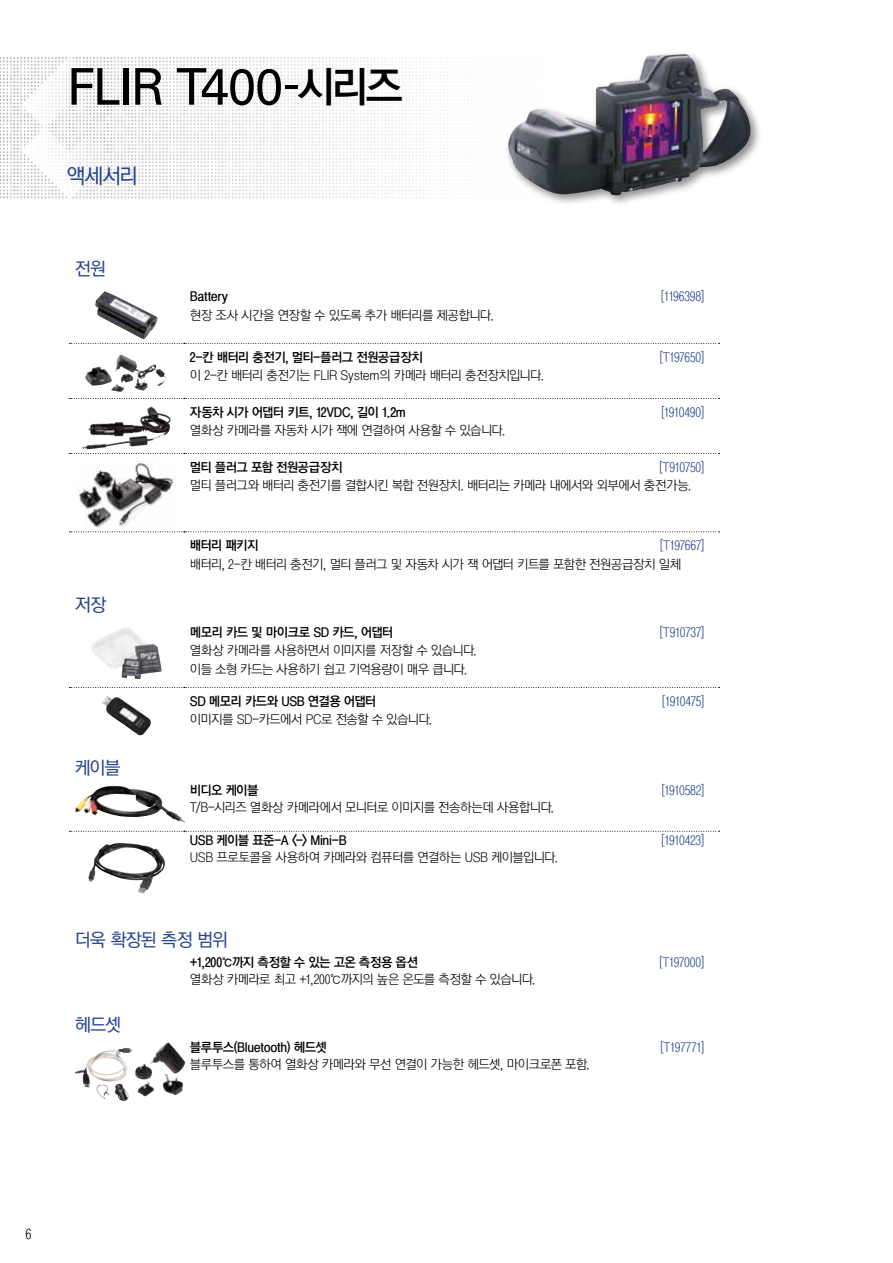
<style>
.page{position:relative;width:893px;height:1263px;background:#fff}
.page>*{position:absolute;margin:0;border:0;box-sizing:border-box;transform-origin:0 0}
.t1{font:50.7px "Univers LT Std";letter-spacing:-.04em;color:#000}
.t2{font:21px "YGO530";color:#28468e}
.t3{font:18px "YGO530";letter-spacing:-.07em;color:#28468e}
.t4{font:13.5px "YGO520";color:#000}
.t5{font:12.75px/18.8px "YGO520";letter-spacing:-.05em;color:#000}
.t6{font:12.75px "YGO540";letter-spacing:-.045em;color:#000}
.t7{font:12.75px "YGO520";letter-spacing:-.045em;color:#28468e}
.t8{font:12.75px "YGO540";letter-spacing:-.025em;color:#000}
.t9{font:12.75px "YGO520";letter-spacing:-.015em;color:#28468e}
.t10{font:12.75px "YGO540";letter-spacing:-.02em;color:#000}
.s1{font-family:"YGO540";font-size:42px}
</style>
<div class="page">
<img style="left:0;top:57px;width:445px;height:142px">
<div style="left:504px;top:50px;width:258px;height:158px;background:#000;opacity:.45"></div>
<img style="left:507px;top:54px;width:244px;height:142px">
<svg style="left:69px;top:343px;width:651px;height:1px"></svg>
<svg style="left:69px;top:398px;width:651px;height:1px"></svg>
<svg style="left:69px;top:453px;width:651px;height:1px"></svg>
<svg style="left:69px;top:531px;width:651px;height:1px"></svg>
<svg style="left:69px;top:687px;width:651px;height:1px"></svg>
<svg style="left:69px;top:831px;width:651px;height:1px"></svg>
<img style="left:95px;top:291px;width:63px;height:48px">
<img style="left:115px;top:355px;width:51px;height:31px">
<img style="left:88px;top:407px;width:62px;height:29px">
<img style="left:79px;top:463px;width:97px;height:65px">
<img style="left:92px;top:627px;width:70px;height:52px">
<img style="left:102px;top:696px;width:49px;height:40px">
<img style="left:75px;top:786px;width:110px;height:37px">
<img style="left:89px;top:843px;width:76px;height:50px">
<img style="left:75px;top:1042px;width:110px;height:45px">
<h1 class="t1" style="left:67px;top:57px;width:338px">FLIR T400-<span class="s1">시리즈</span></h1>
<h2 class="t2" style="left:67px;top:165px;width:73px">액세서리</h2>
<h3 class="t3" style="left:75px;top:260px;width:33px">전원</h3>
<h3 class="t3" style="left:75px;top:595px;width:33px">저장</h3>
<h3 class="t3" style="left:75px;top:758px;width:47px">케이블</h3>
<p class="t10" style="left:190px;top:290px;width:40px">Battery</p>
<p class="t9" style="left:661px;top:290px;width:45px">[1196398]</p>
<p class="t5" style="left:190px;top:306px;width:306px">현장 조사 시간을 연장할 수 있도록 추가 배터리를 제공합니다.</p>
<p class="t6" style="left:190px;top:350px;width:234px">2-칸 배터리 충전기, 멀티-플러그 전원공급장치</p>
<p class="t7" style="left:659px;top:350px;width:46px">[T197650]</p>
<p class="t5" style="left:190px;top:367px;width:356px">이 2-칸 배터리 충전기는 FLIR System의 카메라 배터리 충전장치입니다.</p>
<p class="t6" style="left:190px;top:405px;width:217px">자동차 시가 어댑터 키트, 12VDC, 길이 1.2m</p>
<p class="t7" style="left:661px;top:405px;width:45px">[1910490]</p>
<p class="t5" style="left:190px;top:422px;width:317px">열화상 카메라를 자동차 시가 잭에 연결하여 사용할 수 있습니다.</p>
<p class="t6" style="left:190px;top:460px;width:154px">멀티 플러그 포함 전원공급장치</p>
<p class="t7" style="left:659px;top:460px;width:47px">[T910750]</p>
<p class="t5" style="left:190px;top:477px;width:503px">멀티 플러그와 배터리 충전기를 결합시킨 복합 전원장치. 배터리는 카메라 내에서와 외부에서 충전가능.</p>
<p class="t6" style="left:190px;top:539px;width:70px">배터리 패키지</p>
<p class="t7" style="left:660px;top:539px;width:46px">[T197667]</p>
<p class="t5" style="left:190px;top:555px;width:493px">배터리, 2-칸 배터리 충전기, 멀티 플러그 및 자동차 시가 잭 어댑터 키트를 포함한 전원공급장치 일체</p>
<p class="t6" style="left:190px;top:625px;width:205px">메모리 카드 및 마이크로 SD 카드, 어댑터</p>
<p class="t7" style="left:660px;top:625px;width:46px">[T910737]</p>
<p class="t5" style="left:190px;top:642px;width:289px">열화상 카메라를 사용하면서 이미지를 저장할 수 있습니다. 이들 소형 카드는 사용하기 쉽고 기억용량이 매우 큽니다.</p>
<p class="t6" style="left:190px;top:694px;width:188px">SD 메모리 카드와 USB 연결용 어댑터</p>
<p class="t7" style="left:662px;top:694px;width:44px">[1910475]</p>
<p class="t5" style="left:190px;top:711px;width:244px">이미지를 SD-카드에서 PC로 전송할 수 있습니다.</p>
<p class="t6" style="left:190px;top:784px;width:70px">비디오 케이블</p>
<p class="t7" style="left:661px;top:784px;width:45px">[1910582]</p>
<p class="t5" style="left:190px;top:798px;width:366px">T/B-시리즈 열화상 카메라에서 모니터로 이미지를 전송하는데 사용합니다.</p>
<p class="t6" style="left:190px;top:834px;width:158px">USB 케이블 표준-A &lt;-&gt; Mini-B</p>
<p class="t7" style="left:661px;top:834px;width:45px">[1910423]</p>
<p class="t5" style="left:190px;top:848px;width:370px">USB 프로토콜을 사용하여 카메라와 컴퓨터를 연결하는 USB 케이블입니다.</p>
<h3 class="t3" style="left:75px;top:930px;width:155px">더욱 확장된 측정 범위</h3>
<p class="t6" style="left:190px;top:956px;width:230px">+1,200℃까지 측정할 수 있는 고온 측정용 옵션</p>
<p class="t7" style="left:659px;top:956px;width:47px">[T197000]</p>
<p class="t5" style="left:190px;top:970px;width:347px">열화상 카메라로 최고 +1,200℃까지의 높은 온도를 측정할 수 있습니다.</p>
<h3 class="t3" style="left:75px;top:1015px;width:48px">헤드셋</h3>
<p class="t8" style="left:190px;top:1041px;width:139px">블루투스(Bluetooth) 헤드셋</p>
<p class="t7" style="left:660px;top:1041px;width:46px">[T197771]</p>
<p class="t5" style="left:190px;top:1055px;width:401px">블루투스를 통하여 열화상 카메라와 무선 연결이 가능한 헤드셋, 마이크로폰 포함.</p>
<p class="t4" style="left:25px;top:1227px;width:8px">6</p>
</div>
